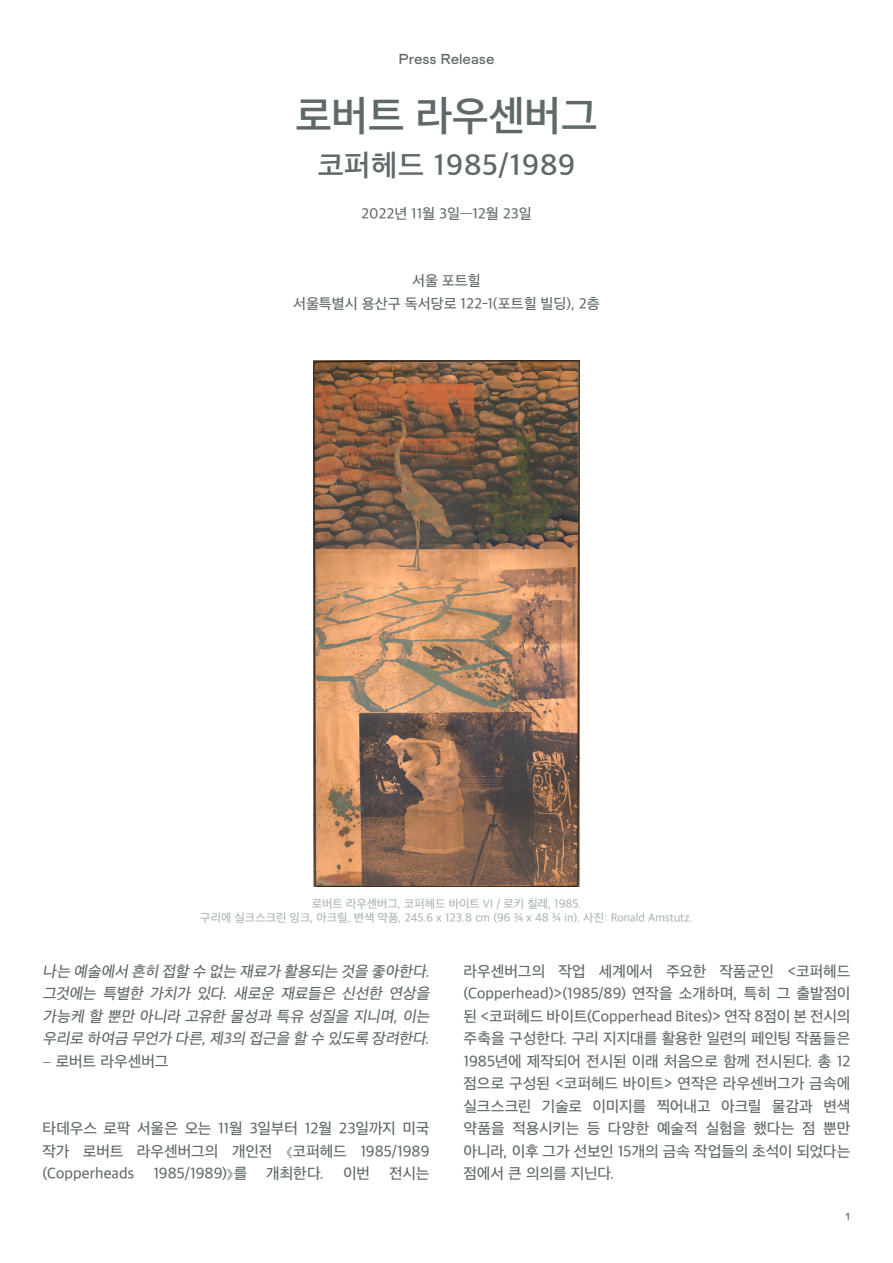
<style>
.page{position:relative;width:893px;height:1263px;background:#fff}
.page>*{position:absolute;margin:0;border:0;box-sizing:border-box;transform-origin:0 0}
.t1{font:600 42px "Apple SD Gothic Neo";color:#606969}
.t2{font:600 30px "Apple SD Gothic Neo";letter-spacing:.03em;color:#606969}
.t3{font:500 15.75px/22.5px "Apple SD Gothic Neo";letter-spacing:-.005em;color:#606969;text-align:justify}
.t4{font:italic 500 15.75px/22.5px "Apple SD Gothic Neo";color:#606969;text-align:justify}
.t5{font:500 15px/22.5px "Apple SD Gothic Neo";color:#606969;text-align:center}
.t6{font:15px "Formale Grotesque N3";color:#606969}
.t7{font:500 12px/14.4px "Apple SD Gothic Neo";color:#a9b5b5;text-align:center}
.t8{font:10.5px "Formale Grotesque N3";color:#606969}
.s1{font-family:"Formale Grotesque L4";font-weight:400}
</style>
<div class="page">
<img style="left:313px;top:360px;width:267px;height:527px">
<p class="t6" style="left:398px;top:50px;width:97px">Press Release</p>
<h1 class="t1" style="left:296px;top:93px;width:303px">로버트 라우센버그</h1>
<h2 class="t2" style="left:318px;top:149px;width:259px">코퍼헤드 1985/1989</h2>
<p class="t5" style="left:361px;top:203px;width:172px">2022년 11월 3일—12월 23일</p>
<p class="t5" style="left:293px;top:270px;width:308px">서울 포트힐<br>서울특별시 용산구 독서당로 122-1(포트힐 빌딩), 2층</p>
<p class="t7" style="left:200px;top:897px;width:494px">로버트 라우센버그, 코퍼헤드 바이트 VI / 로키 칠레, 1985.<br>구리에 실크스크린 잉크, 아크릴, 변색 약품, 245.6 x 123.8 cm (96 ¾ x 48 ¾ in). 사진: Ronald Amstutz.</p>
<p class="t4" style="left:43px;top:961px;width:391px">나는 예술에서 흔히 접할 수 없는 재료가 활용되는 것을 좋아한다. 그것에는 특별한 가치가 있다. 새로운 재료들은 신선한 연상을 가능케 할 뿐만 아니라 고유한 물성과 특유 성질을 지니며, 이는 우리로 하여금 무언가 다른,제3의 접근을 할 수 있도록 장려한다.</p>
<p class="t3" style="left:43px;top:1051px;width:127px"><span class="s1">–</span> 로버트 라우센버그</p>
<p class="t3" style="left:43px;top:1118px;width:388px">타데우스 로팍 서울은 오는 11월 3일부터 12월 23일까지 미국 작가 로버트 라우센버그의 개인전 ⟪코퍼헤드 1985/1989 (Copperheads 1985/1989)⟫를 개최한다. 이번 전시는</p>
<p class="t3" style="left:463px;top:961px;width:388px">라우센버그의 작업 세계에서 주요한 작품군인 &lt;코퍼헤드 (Copperhead)&gt;(1985/89) 연작을 소개하며, 특히 그 출발점이 된 &lt;코퍼헤드 바이트(Copperhead Bites)&gt; 연작 8점이 본 전시의 주축을 구성한다. 구리 지지대를 활용한 일련의 페인팅 작품들은 1985년에 제작되어 전시된 이래 처음으로 함께 전시된다. 총 12 점으로 구성된 &lt;코퍼헤드 바이트&gt; 연작은 라우센버그가 금속에 실크스크린 기술로 이미지를 찍어내고 아크릴 물감과 변색 약품을 적용시키는 등 다양한 예술적 실험을 했다는 점 뿐만 아니라, 이후 그가 선보인 15개의 금속 작업들의 초석이 되었다는 점에서 큰 의의를 지닌다.</p>
<p class="t8" style="left:845px;top:1211px;width:7px">1</p>
</div>
